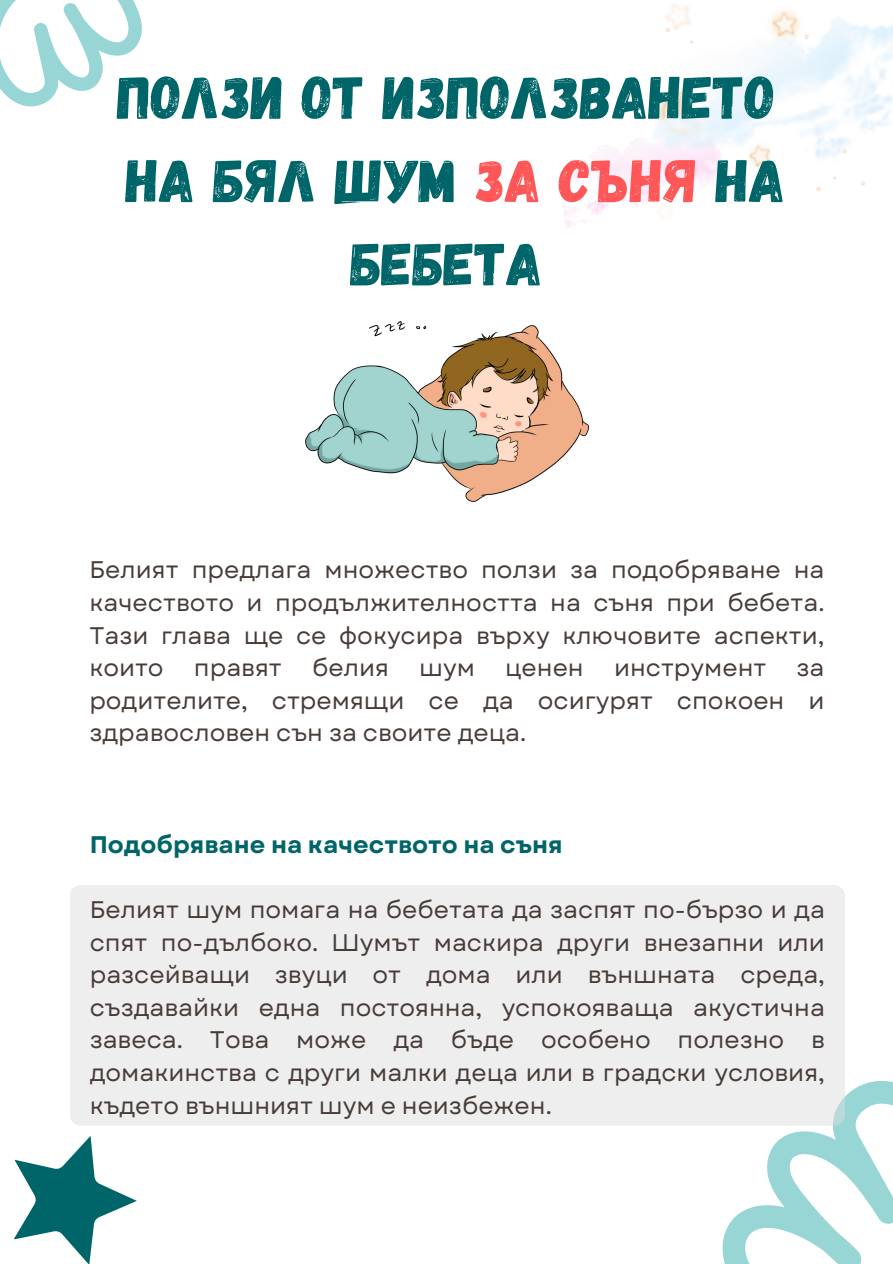
<style>
.page{position:relative;width:893px;height:1264px;background:#fff}
.page>*{position:absolute;margin:0;border:0;box-sizing:border-box;transform-origin:0 0}
.t1{font:60px/83.2px "Gagalin";color:#006569;text-align:center}
.t2{font:24px/32.7px "Garet";color:#473c38;text-align:justify}
.t3{font:700 24px "Garet";color:#006569}
.s1{color:#ff5757}
</style>
<div class="page">
<img style="left:561px;top:3px;width:331px;height:225px">
<svg style="left:0;top:0;width:142px;height:107px"></svg>
<svg style="left:692px;top:1081px;width:200px;height:182px"></svg>
<svg style="left:14px;top:1125px;width:138px;height:138px"></svg>
<img style="left:305px;top:321px;width:283px;height:180px">
<div style="left:70px;top:885px;width:775px;height:240px;background:#eee"></div>
<h1 class="t1" style="left:117px;top:53px;width:669px">ПОЛЗИ ОТ ИЗПОЛЗВАНЕТО<br>НА БЯЛ ШУМ <span class="s1">ЗА СЪНЯ</span> НА<br>БЕБЕТА</h1>
<p class="t2" style="left:89px;top:553px;width:736px">Белият предлага множество ползи за подобряване на качеството и продължителността на съня при бебета.<br>Тази глава ще се фокусира върху ключовите аспекти, които</p>
<p class="t2" style="left:194px;top:651px;width:89px">правят</p>
<p class="t2" style="left:312px;top:651px;width:78px">белия</p>
<p class="t2" style="left:419px;top:651px;width:57px">шум</p>
<p class="t2" style="left:505px;top:651px;width:80px">ценен</p>
<p class="t2" style="left:614px;top:651px;width:154px">инструмент</p>
<p class="t2" style="left:89px;top:651px;width:736px;text-indent:707px">за родителите, стремящи се да осигурят спокоен и здравословен сън за своите деца.</p>
<p class="t3" style="left:90px;top:826px;width:474px">Подобряване на качеството на съня</p>
<p class="t2" style="left:90px;top:893px;width:736px">Белият шум помага на бебетата да заспят по-бързо и да спят по-дълбоко. Шумът маскира други внезапни или разсейващи звуци от дома или външната среда, създавайки една постоянна, успокояваща акустична завеса. Това може да бъде особено полезно в домакинства с други малки деца или в градски условия, където външният шум е неизбежен.</p>
</div>
